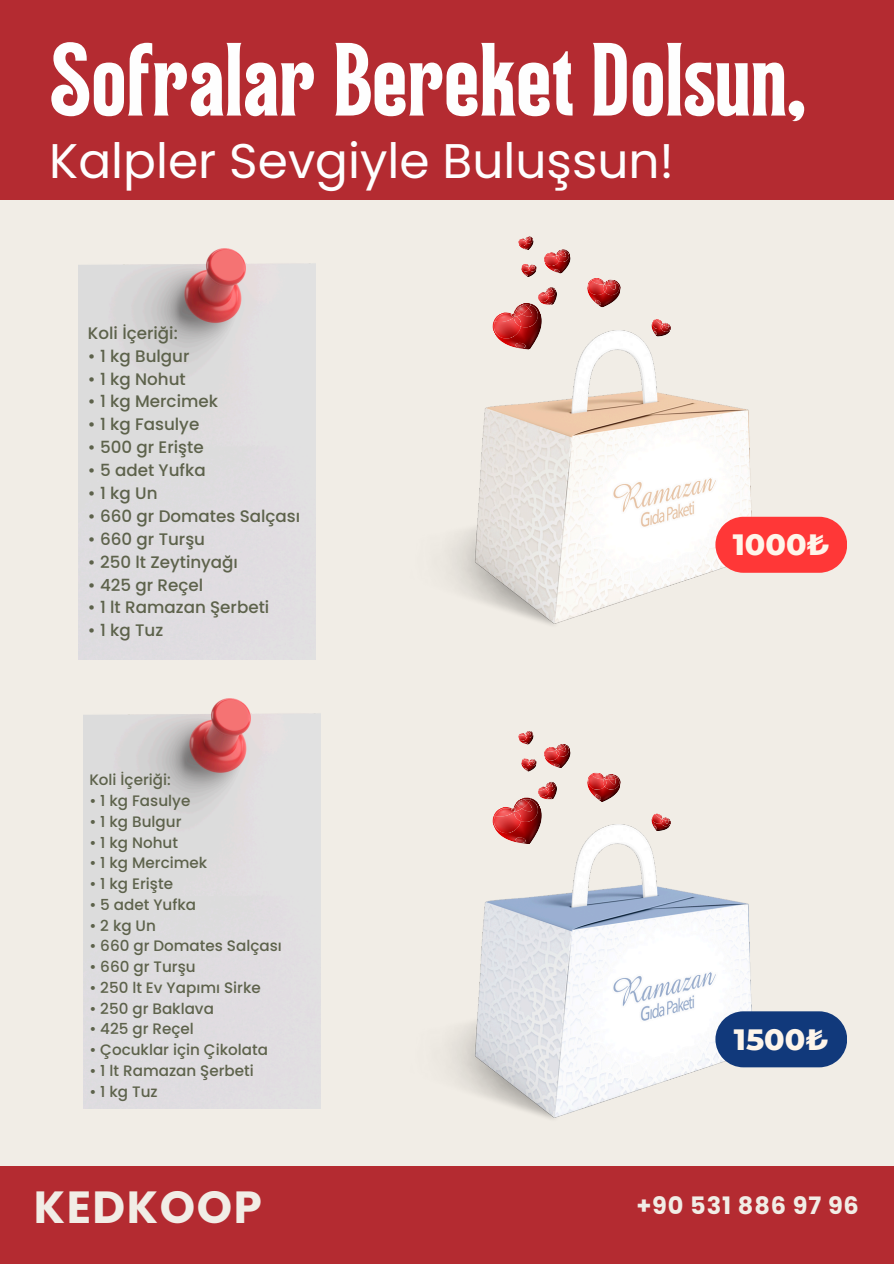
<style>
.page{position:relative;width:894px;height:1264px;background:#fff}
.page>*{position:absolute;margin:0;border:0;box-sizing:border-box;transform-origin:0 0}
.t1{font:69.75px "TAN Jambore Display";color:#fefefe}
.t2{font:48.6px "Poppins";color:#fefefe}
.t3{font:700 45px "Poppins";letter-spacing:.035em;color:#f1ede6}
.t4{font:800 30px "Montserrat";color:#fef5ea}
.t5{font:700 24px "Poppins";letter-spacing:.035em;color:#f1ede6}
.t6{font:500 16.65px "Poppins";color:#5d624b}
.t7{font:500 15.15px "Poppins";color:#5d624b}
</style>
<div class="page">
<div style="left:0;top:0;width:893px;height:1263px;background:#f1ede6"></div>
<div style="left:0;top:0;width:893px;height:200px;background:#b42b31"></div>
<div style="left:0;top:1166px;width:893px;height:97px;background:#b42b31"></div>
<img style="left:492px;top:304px;width:49px;height:26px">
<img style="left:493px;top:321px;width:27px;height:9px">
<img style="left:516px;top:305px;width:23px;height:23px">
<img style="left:493px;top:312px;width:18px;height:9px">
<img style="left:494px;top:313px;width:17px;height:9px">
<svg style="left:511px;top:303px;width:21px;height:23px"></svg>
<img style="left:589px;top:282px;width:31px;height:26px">
<img style="left:587px;top:280px;width:17px;height:15px">
<img style="left:604px;top:283px;width:15px;height:12px">
<svg style="left:594px;top:300px;width:7px;height:5px"></svg>
<svg style="left:591px;top:278px;width:27px;height:14px"></svg>
<img style="left:547px;top:253px;width:23px;height:21px">
<img style="left:544px;top:256px;width:14px;height:11px">
<svg style="left:554px;top:269px;width:5px;height:3px"></svg>
<svg style="left:545px;top:249px;width:24px;height:13px"></svg>
<img style="left:537px;top:289px;width:20px;height:16px">
<svg style="left:538px;top:287px;width:17px;height:18px"></svg>
<svg style="left:651px;top:319px;width:19px;height:11px"></svg>
<svg style="left:521px;top:264px;width:15px;height:12px"></svg>
<svg style="left:518px;top:236px;width:15px;height:14px"></svg>
<img style="left:450px;top:330px;width:302px;height:295px">
<svg style="left:715px;top:517px;width:132px;height:56px;background:#fd4848"></svg>
<img style="left:492px;top:798px;width:49px;height:26px">
<img style="left:493px;top:816px;width:27px;height:8px">
<img style="left:516px;top:799px;width:23px;height:23px">
<img style="left:493px;top:806px;width:18px;height:10px">
<img style="left:494px;top:807px;width:17px;height:10px">
<svg style="left:511px;top:797px;width:21px;height:24px"></svg>
<img style="left:589px;top:774px;width:31px;height:28px">
<img style="left:587px;top:775px;width:17px;height:15px">
<img style="left:604px;top:777px;width:15px;height:13px">
<svg style="left:594px;top:794px;width:7px;height:5px"></svg>
<svg style="left:591px;top:772px;width:27px;height:14px"></svg>
<img style="left:547px;top:747px;width:23px;height:21px">
<img style="left:544px;top:751px;width:14px;height:10px">
<svg style="left:554px;top:763px;width:5px;height:4px"></svg>
<svg style="left:545px;top:744px;width:24px;height:12px"></svg>
<img style="left:537px;top:784px;width:20px;height:15px">
<svg style="left:538px;top:781px;width:17px;height:18px"></svg>
<svg style="left:651px;top:813px;width:19px;height:11px"></svg>
<svg style="left:521px;top:758px;width:15px;height:12px"></svg>
<svg style="left:518px;top:731px;width:15px;height:13px"></svg>
<img style="left:450px;top:824px;width:302px;height:295px">
<svg style="left:715px;top:1011px;width:132px;height:56px;background:#274a86"></svg>
<img style="left:78px;top:248px;width:237px;height:411px">
<img style="left:83px;top:698px;width:237px;height:410px">
<p class="t1" style="left:49px;top:43px;width:757px">Sofralar Bereket Dolsun,</p>
<h3 class="t2" style="left:49px;top:127px;width:626px">Kalpler Sevgiyle Buluşsun!</h3>
<p class="t6" style="left:88px;top:321px;width:91px">Koli İçeriği:</p>
<p class="t6" style="left:88px;top:344px;width:103px">• 1 kg Bulgur</p>
<p class="t6" style="left:88px;top:367px;width:99px">• 1 kg Nohut</p>
<p class="t6" style="left:88px;top:390px;width:131px">• 1 kg Mercimek</p>
<p class="t6" style="left:88px;top:413px;width:113px">• 1 kg Fasulye</p>
<p class="t6" style="left:88px;top:436px;width:117px">• 500 gr Erişte</p>
<p class="t6" style="left:88px;top:458px;width:119px">• 5 adet Yufka</p>
<p class="t6" style="left:88px;top:481px;width:71px">•1kgUn</p>
<p class="t6" style="left:88px;top:504px;width:214px">• 660 gr Domates Salçası</p>
<p class="t6" style="left:88px;top:527px;width:119px">• 660 gr Turşu</p>
<p class="t6" style="left:88px;top:550px;width:151px">• 250 lt Zeytinyağı</p>
<p class="t6" style="left:88px;top:573px;width:117px">• 425 gr Reçel</p>
<p class="t6" style="left:88px;top:596px;width:183px">• 1 lt Ramazan Şerbeti</p>
<p class="t6" style="left:88px;top:618px;width:77px">• 1 kg Tuz</p>
<p class="t7" style="left:89px;top:769px;width:83px">Koli İçeriği:</p>
<p class="t7" style="left:89px;top:790px;width:102px">• 1 kg Fasulye</p>
<p class="t7" style="left:89px;top:811px;width:94px">• 1 kg Bulgur</p>
<p class="t7" style="left:89px;top:831px;width:90px">• 1 kg Nohut</p>
<p class="t7" style="left:89px;top:852px;width:119px">• 1 kg Mercimek</p>
<p class="t7" style="left:89px;top:873px;width:85px">• 1 kg Erişte</p>
<h4 class="t7" style="left:89px;top:894px;width:108px">• 5 adet Yufka</h4>
<p class="t7" style="left:89px;top:914px;width:68px">•2kgUn</p>
<p class="t7" style="left:89px;top:935px;width:194px">• 660 gr Domates Salçası</p>
<p class="t7" style="left:89px;top:956px;width:108px">• 660 gr Turşu</p>
<p class="t7" style="left:89px;top:976px;width:173px">• 250 lt Ev Yapımı Sirke</p>
<p class="t7" style="left:89px;top:997px;width:126px">• 250 gr Baklava</p>
<p class="t7" style="left:89px;top:1018px;width:106px">• 425 gr Reçel</p>
<p class="t7" style="left:89px;top:1039px;width:180px">• Çocuklar için Çikolata</p>
<p class="t7" style="left:89px;top:1059px;width:166px">• 1 lt Ramazan Şerbeti</p>
<p class="t7" style="left:89px;top:1080px;width:70px">• 1 kg Tuz</p>
<p class="t4" style="left:732px;top:526px;width:98px">1000₺</p>
<p class="t4" style="left:733px;top:1020px;width:96px">1500₺</p>
<h1 class="t3" style="left:34px;top:1175px;width:230px">KEDKOOP</h1>
<p class="t5" style="left:636px;top:1188px;width:224px">+90 531 886 97 96</p>
</div>
